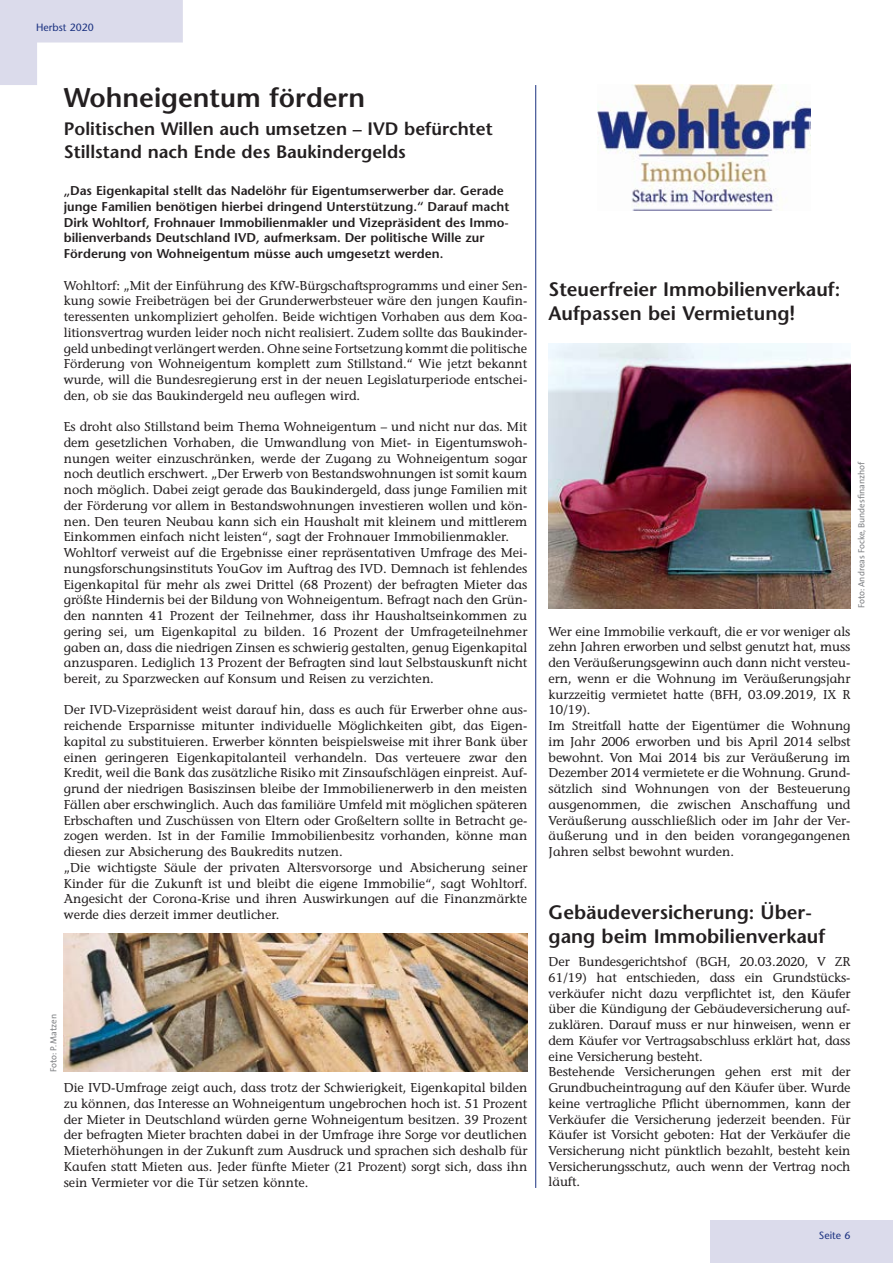
<style>
.page{position:relative;width:893px;height:1263px;background:#fff}
.page>*{position:absolute;margin:0;border:0;box-sizing:border-box;transform-origin:0 0}
.t1{font:600 27px "Stone Sans";color:#231f20}
.t2{font:600 19.5px/23.4px "Stone Sans";color:#231f20}
.t3{font:600 18px/23.4px "Stone Sans";color:#231f20}
.t4{font:12.75px/15.8px "Stone Informal";color:#231f20}
.t5{font:600 12.75px/15.8px "Stone Sans";color:#231f20}
.t6{font:10.5px "Stone Sans";color:#1b3281}
.t7{font:9px "The Sans";color:#808285}
</style>
<div class="page">
<svg style="left:0;top:0;width:183px;height:85px"></svg>
<div style="left:710px;top:1220px;width:183px;height:43px;background:#dbdbeb"></div>
<img style="left:597px;top:85px;width:213px;height:126px">
<hr style="left:535px;top:85px;width:1px;height:1103px;background:#1b3281">
<img style="left:549px;top:343px;width:301px;height:265px">
<img style="left:64px;top:933px;width:463px;height:139px">
<p class="t6" style="left:36px;top:21px;width:59px">Herbst 2020</p>
<h1 class="t1" style="left:64px;top:80px;width:303px">Wohneigentum fördern</h1>
<h3 class="t3" style="left:64px;top:117px;width:430px">Politischen Willen auch umsetzen – IVD befürchtet<br>Stillstand nach Ende des Baukindergelds</h3>
<p class="t5" style="left:64px;top:183px;width:447px">„Das Eigenkapital stellt das Nadelöhr für Eigentumserwerber dar. Gerade junge Familien benötigen hierbei dringend Unterstützung.“ Darauf macht Dirk Wohltorf, Frohnauer Immobilienmakler und Vizepräsident des Immo&shy;bilienverbands Deutschland IVD, aufmerksam. Der politische Wille zur Förderung von Wohneigentum müsse auch umgesetzt werden.</p>
<p class="t4" style="left:64px;top:277px;width:465px;text-align:justify">Wohltorf: „Mit der Einführung des KfW-Bürgschaftsprogramms und einer Sen&shy;kung sowie Freibeträgen bei der Grunderwerbsteuer wäre den jungen Kaufin&shy;teressenten unkompliziert geholfen. Beide wichtigen Vorhaben aus dem Koa&shy;litionsvertrag wurden leider noch nicht realisiert. Zudem sollte das Baukinder&shy;geld unbedingt verlängert werden. Ohne seine Fortsetzung kommt die politische Förderung von Wohneigentum komplett zum Stillstand.“ Wie jetzt bekannt wurde, will die Bundesregierung erst in der neuen Legislaturperiode entschei&shy;den, ob sie das Baukindergeld neu auflegen wird.</p>
<p class="t4" style="left:64px;top:419px;width:465px">Es droht also Stillstand beim Thema Wohneigentum – und nicht nur das. Mit dem gesetzlichen Vorhaben, die Umwandlung von Miet- in Eigentumswoh&shy;nungen weiter einzuschränken, werde der Zugang zu Wohneigentum sogar noch deutlich erschwert. „Der Erwerb von Bestandswohnungen ist somit kaum noch möglich. Dabei zeigt gerade das Baukindergeld, dass junge Familien mit der Förderung vor allem in Bestandswohnungen investieren wollen und kön&shy;nen. Den teuren Neubau kann sich ein Haushalt mit kleinem und mittlerem Einkommen einfach nicht leisten“, sagt der Frohnauer Immobilienmakler.<br>Wohltorf verweist auf die Ergebnisse einer repräsentativen Umfrage des Mei&shy;nungsforschungsinstituts YouGov im Auftrag des IVD. Demnach ist fehlendes Eigenkapital für mehr als zwei Drittel (68 Prozent) der befragten Mieter das größte Hindernis bei der Bildung von Wohneigentum. Befragt nach den Grün&shy;den nannten 41 Prozent der Teilnehmer, dass ihr Haushaltseinkommen zu gering sei, um Eigenkapital zu bilden. 16 Prozent der Umfrageteilnehmer gaben an, dass die niedrigen Zinsen es schwierig gestalten, genug Eigenkapital anzusparen. Lediglich 13 Prozent der Befragten sind laut Selbstauskunft nicht bereit, zu Sparzwecken auf Konsum und Reisen zu verzichten.</p>
<p class="t4" style="left:64px;top:702px;width:465px">Der IVD-Vizepräsident weist darauf hin, dass es auch für Erwerber ohne aus&shy;reichende Ersparnisse mitunter individuelle Möglichkeiten gibt, das Eigen&shy;kapital zu substituieren. Erwerber könnten beispielsweise mit ihrer Bank über einen geringeren Eigenkapitalanteil verhandeln. Das verteuere zwar den Kredit, weil die Bank das zusätzliche Risiko mit Zinsaufschlägen einpreist. Auf&shy;grund der niedrigen Basiszinsen bleibe der Immobilienerwerb in den meisten Fällen aber erschwinglich. Auch das familiäre Umfeld mit möglichen späteren Erbschaften und Zuschüssen von Eltern oder Großeltern sollte in Betracht ge&shy;zogen werden. Ist in der Familie Immobilienbesitz vorhanden, könne man diesen zur Absicherung des Baukredits nutzen.<br>„Die wichtigste Säule der privaten Altersvorsorge und Absicherung seiner Kinder für die Zukunft ist und bleibt die eigene Immobilie“, sagt Wohltorf.<br>Angesicht der Corona-Krise und ihren Auswirkungen auf die Finanzmärkte werde dies derzeit immer deutlicher.</p>
<p class="t7" style="left:46px;top:1072px;width:59px;rotate:-90deg">Foto: P. Matzen</p>
<p class="t4" style="left:64px;top:1080px;width:465px;text-align:justify">Die IVD-Umfrage zeigt auch, dass trotz der Schwierigkeit, Eigenkapital bilden zu können, das Interesse an Wohneigentum ungebrochen hoch ist. 51 Prozent der Mieter in Deutschland würden gerne Wohneigentum besitzen. 39 Prozent der befragten Mieter brachten dabei in der Umfrage ihre Sorge vor deutlichen Mieterhöhungen in der Zukunft zum Ausdruck und sprachen sich deshalb für Kaufen statt Mieten aus. Jeder fünfte Mieter (21 Prozent) sorgt sich, dass ihn sein Vermieter vor die Tür setzen könnte.</p>
<h2 class="t2" style="left:549px;top:277px;width:293px">Steuerfreier Immobilienverkauf:<br>Aufpassen bei Vermietung!</h2>
<p class="t7" style="left:854px;top:608px;width:148px;rotate:-90deg">Foto: Andreas Focke, Bundesfinanzhof</p>
<p class="t4" style="left:549px;top:623px;width:303px">Wer eine Immobilie verkauft, die er vor weniger als zehn Jahren erworben und selbst genutzt hat, muss den Veräußerungsgewinn auch dann nicht versteu&shy;ern, wenn er die Wohnung im Veräußerungsjahr kurzzeitig vermietet hatte (BFH, 03.09.2019, IX R 10/19).<br>Im Streitfall hatte der Eigentümer die Wohnung im Jahr 2006 erworben und bis April 2014 selbst bewohnt. Von Mai 2014 bis zur Veräußerung im Dezember 2014 vermietete er die Wohnung. Grund&shy;sätzlich sind Wohnungen von der Besteuerung ausgenommen, die zwischen Anschaffung und Veräußerung ausschließlich oder im Jahr der Ver&shy;äußerung und in den beiden vorangegangenen Jahren selbst bewohnt wurden.</p>
<h2 class="t2" style="left:549px;top:900px;width:278px">Gebäudeversicherung: Über&shy;gang beim Immobilienverkauf</h2>
<p class="t4" style="left:549px;top:954px;width:303px">Der Bundesgerichtshof (BGH, 20.03.2020, V ZR 61/19) hat entschieden, dass ein Grundstücks&shy;verkäufer nicht dazu verpflichtet ist, den Käufer über die Kündigung der Gebäudeversicherung auf&shy;zuklären. Darauf muss er nur hinweisen, wenn er dem Käufer vor Vertragsabschluss erklärt hat, dass eine Versicherung besteht.<br>Bestehende Versicherungen gehen erst mit der Grundbucheintragung auf den Käufer über. Wurde keine vertragliche Pflicht übernommen, kann der Verkäufer die Versicherung jederzeit beenden. Für Käufer ist Vorsicht geboten: Hat der Verkäufer die Versicherung nicht pünktlich bezahlt, besteht kein Versicherungsschutz, auch wenn der Vertrag noch läuft.</p>
<p class="t6" style="left:819px;top:1229px;width:33px">Seite 6</p>
</div>
